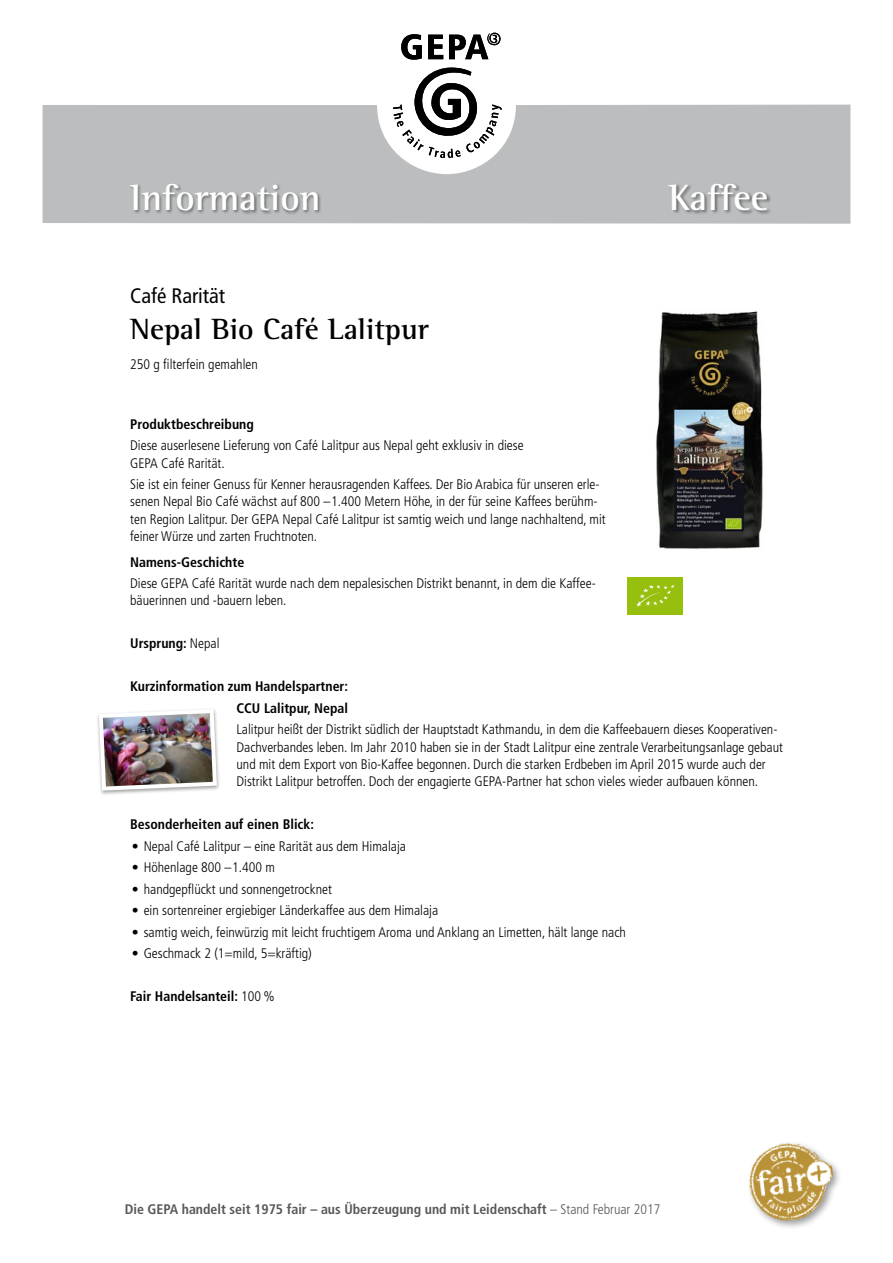
<style>
.page{position:relative;width:893px;height:1263px;background:#fff}
.page>*{position:absolute;margin:0;border:0;box-sizing:border-box;transform-origin:0 0}
.t1{font:700 37.5px "Rotis Semi Serif";color:#fff}
.t2{font:700 30px "Rotis Semi Serif";color:#000}
.t3{font:condensed 21px "Frutiger LT";color:#000}
.t4{font:300 condensed 13.8px/17.2px "Frutiger LT";color:#000}
.t5{font:700 condensed 13.8px/21.5px "Frutiger LT";color:#000;text-align:right}
.t6{font:700 condensed 13.8px "Frutiger LT";color:#58585a}
.s1{font-weight:300}
</style>
<div class="page">
<div style="left:43px;top:105px;width:808px;height:119px;background:#bbbdbe"></div>
<div style="left:668px;top:183px;width:103px;height:32px;background:#000;opacity:.4"></div>
<div style="left:129px;top:183px;width:192px;height:32px;background:#000;opacity:.4"></div>
<img style="left:749px;top:1142px;width:89px;height:84px">
<svg style="left:401px;top:34px;width:21px;height:26px"></svg>
<svg style="left:428px;top:35px;width:15px;height:24px"></svg>
<svg style="left:449px;top:32px;width:52px;height:27px"></svg>
<svg style="left:393px;top:68px;width:109px;height:90px"></svg>
<div style="left:95px;top:708px;width:125px;height:88px;background:#000;opacity:.35"></div>
<img style="left:97px;top:708px;width:122px;height:85px">
<div style="left:627px;top:577px;width:56px;height:37px;background:#97bf0d"></div>
<svg style="left:636px;top:585px;width:39px;height:22px"></svg>
<img style="left:656px;top:311px;width:107px;height:238px">
<h1 class="t1" style="left:130px;top:175px;width:192px">Information</h1>
<h1 class="t1" style="left:669px;top:175px;width:101px">Kaffee</h1>
<h3 class="t3" style="left:130px;top:283px;width:96px">Café Rarität</h3>
<h2 class="t2" style="left:130px;top:311px;width:300px">Nepal Bio Café Lalitpur</h2>
<p class="t4" style="left:130px;top:355px;width:129px">250 g filterfein gemahlen</p>
<p class="t5" style="left:130px;top:413px;width:125px">Produktbeschreibung</p>
<p class="t4" style="left:130px;top:437px;width:395px">Diese auserlesene Lieferung von Café Lalitpur aus Nepal geht exklusiv in diese<br>GEPA Café Rarität.</p>
<p class="t4" style="left:130px;top:476px;width:477px">Sie ist ein feiner Genuss für Kenner herausragenden Kaffees. Der Bio Arabica für unseren erle&shy;senen Nepal Bio Café wächst auf 800 –1.400 Metern Höhe, in der für seine Kaffees berühm&shy;ten Region Lalitpur. Der GEPA Nepal Café Lalitpur ist samtig weich und lange nachhaltend, mit feiner Würze und zarten Fruchtnoten.</p>
<p class="t5" style="left:130px;top:551px;width:116px">Namens-Geschichte</p>
<p class="t4" style="left:130px;top:575px;width:467px">Diese GEPA Café Rarität wurde nach dem nepalesischen Distrikt benannt, in dem die Kaffee&shy;bäuerinnen und -bauern leben.</p>
<p class="t5" style="left:130px;top:633px;width:91px">Ursprung: <span class="s1">Nepal</span></p>
<p class="t5" style="left:130px;top:676px;width:219px">Kurzinformation zum Handelspartner:<br>CCU Lalitpur, Nepal</p>
<p class="t4" style="left:237px;top:721px;width:548px">Lalitpur heißt der Distrikt südlich der Hauptstadt Kathmandu, in dem die Kaffeebauern dieses Kooperativen-Dachverbandes leben. Im Jahr 2010 haben sie in der Stadt Lalitpur eine zentrale Verarbeitungsanlage gebaut und mit dem Export von Bio-Kaffee begonnen. Durch die starken Erdbeben im April 2015 wurde auch der Distrikt Lalitpur betroffen. Doch der engagierte GEPA-Partner hat schon vieles wieder aufbauen können.</p>
<p class="t5" style="left:130px;top:814px;width:185px">Besonderheiten auf einen Blick:</p>
<p class="t4" style="left:132px;top:837px;width:276px">• Nepal Café Lalitpur – eine Rarität aus dem Himalaja</p>
<p class="t4" style="left:132px;top:859px;width:145px">• Höhenlage 800 –1.400 m</p>
<p class="t4" style="left:132px;top:880px;width:202px">• handgepflückt und sonnengetrocknet</p>
<p class="t4" style="left:132px;top:902px;width:308px">• ein sortenreiner ergiebiger Länderkaffee aus dem Himalaja</p>
<p class="t4" style="left:132px;top:923px;width:496px">• samtig weich, feinwürzig mit leicht fruchtigem Aroma und Anklang an Limetten, hält lange nach</p>
<p class="t4" style="left:132px;top:945px;width:182px">• Geschmack 2 (1=mild, 5=kräftig)</p>
<p class="t5" style="left:130px;top:986px;width:146px">Fair Handelsanteil: <span class="s1">100 %</span></p>
<p class="t6" style="left:125px;top:1201px;width:537px">Die GEPA handelt seit 1975 fair – aus Überzeugung und mit Leidenschaft <span class="s1">– Stand Februar 2017</span></p>
</div>
